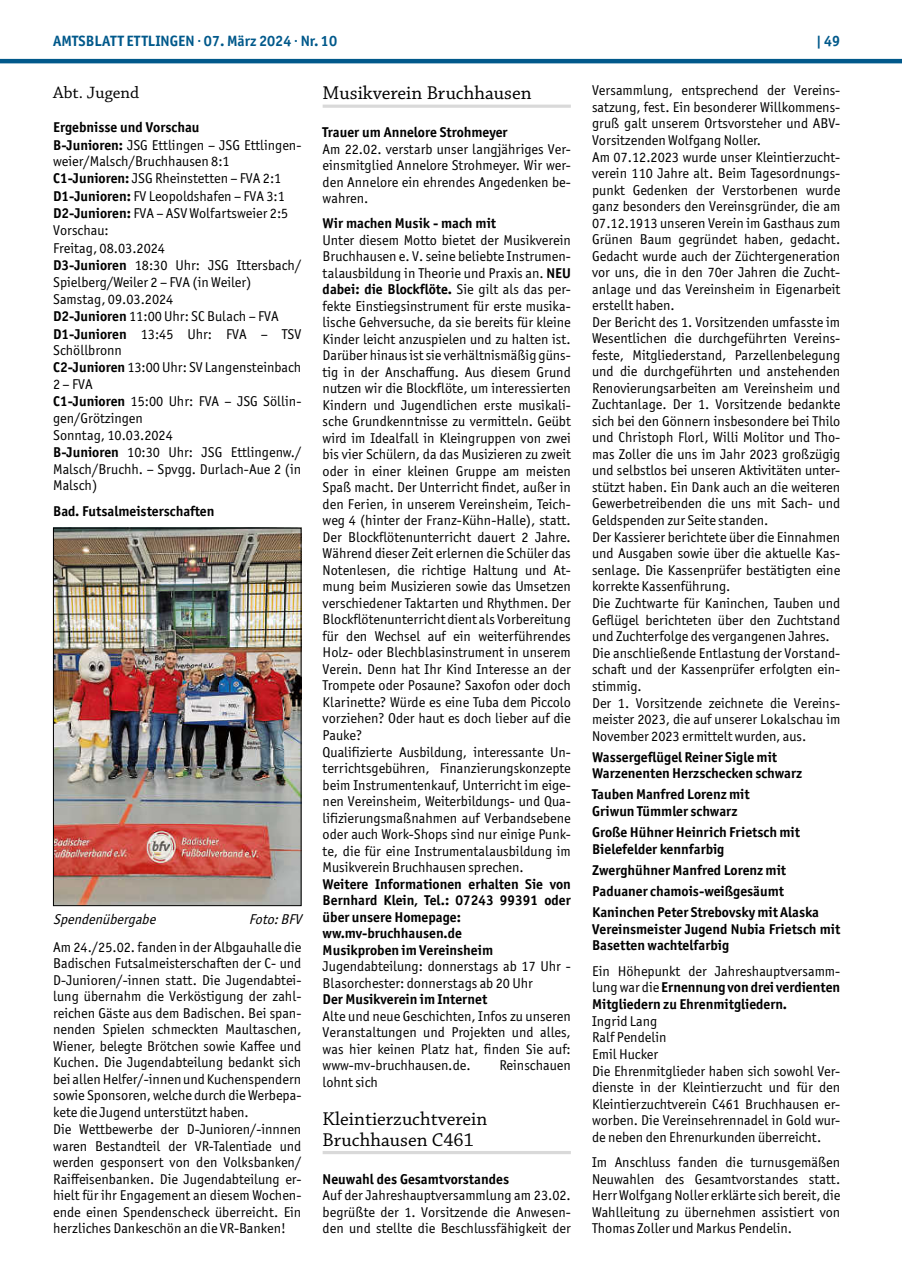
<style>
.page{position:relative;width:902px;height:1280px;background:#fff}
.page>*{position:absolute;margin:0;border:0;box-sizing:border-box;transform-origin:0 0}
.t1{font:19.5px/21px "Chaparral Pro";color:#000}
.t2{font:17.25px "Chaparral Pro";color:#000}
.t3{font:700 15px "Officina Sans ITC Pro";color:#01598b}
.t4{font:14.25px/16.5px "Officina Sans ITC Pro";color:#000}
.t5{font:700 14.25px/16.5px "Officina Sans ITC Pro";color:#000}
.t6{font:italic 14.25px "Officina Sans ITC Pro";color:#000}
.s1{font-weight:700}
.s2{font-weight:400}
</style>
<div class="page">
<hr style="left:0;top:59px;width:901px;height:4px;background:#01598b">
<img style="left:55px;top:530px;width:244px;height:374px">
<div style="left:53px;top:528px;width:248px;height:378px;border:1px solid #000"></div>
<hr style="left:322px;top:105px;width:248px;height:3px;background:#d9d9d9">
<hr style="left:322px;top:1151px;width:248px;height:3px;background:#d9d9d9">
<p class="t3" style="left:53px;top:31px;width:285px">AMTSBLATT ETTLINGEN · 07. März 2024 · Nr. 10</p>
<p class="t3" style="left:816px;top:31px;width:26px">| 49</p>
<p class="t2" style="left:53px;top:83px;width:87px">Abt. Jugend</p>
<p class="t4" style="left:53px;top:119px;width:250px;line-height:17.1px"><span class="s1">Ergebnisse und Vorschau<br>B-Junioren:</span> JSG Ettlingen – JSG Ettlingen&shy;weier/Malsch/Bruchhausen 8:1<br><span class="s1">C1-Junioren:</span> JSG Rheinstetten – FVA 2:1<br><span class="s1">D1-Junioren:</span> FV Leopoldshafen – FVA 3:1<br><span class="s1">D2-Junioren:</span> FVA – ASV Wolfartsweier 2:5<br>Vorschau:<br>Freitag, 08.03.2024<br><span class="s1">D3-Junioren</span> 18:30 Uhr: JSG Ittersbach/<br>Spielberg/Weiler 2 – FVA (in Weiler)<br>Samstag, 09.03.2024<br><span class="s1">D2-Junioren</span> 11:00 Uhr: SC Bulach – FVA<br><span class="s1">D1-Junioren</span> 13:45 Uhr: FVA – TSV<br>Schöllbronn<br><span class="s1">C2-Junioren</span> 13:00 Uhr: SV Langensteinbach<br>2 – FVA<br><span class="s1">C1-Junioren</span> 15:00 Uhr: FVA – JSG Söllin&shy;gen/Grötzingen<br>Sonntag, 10.03.2024<br><span class="s1">B-Junioren</span> 10:30 Uhr: JSG Ettlingenw./<br>Malsch/Bruchh. – Spvgg. Durlach-Aue 2 (in<br>Malsch)</p>
<p class="t5" style="left:53px;top:503px;width:163px">Bad. Futsalmeisterschaften</p>
<p class="t4" style="left:592px;top:82px;width:250px">Versammlung, entsprechend der Vereins&shy;satzung, fest. Ein besonderer Willkommens&shy;gruß galt unserem Ortsvorsteher und ABV-Vorsitzenden Wolfgang Noller.<br>Am 07.12.2023 wurde unser Kleintierzucht&shy;verein 110 Jahre alt. Beim Tagesordnungs&shy;punkt Gedenken der Verstorbenen wurde ganz besonders den Vereinsgründer, die am 07.12.1913 unseren Verein im Gasthaus zum Grünen Baum gegründet haben, gedacht.<br>Gedacht wurde auch der Züchtergeneration vor uns, die in den 70er Jahren die Zucht&shy;anlage und das Vereinsheim in Eigenarbeit erstellt haben.<br>Der Bericht des 1. Vorsitzenden umfasste im Wesentlichen die durchgeführten Vereins&shy;feste, Mitgliederstand, Parzellenbelegung und die durchgeführten und anstehenden Renovierungsarbeiten am Vereinsheim und Zuchtanlage. Der 1. Vorsitzende bedankte sich bei den Gönnern insbesondere bei Thilo und Christoph Florl, Willi Molitor und Tho&shy;mas Zoller die uns im Jahr 2023 großzügig und selbstlos bei unseren Aktivitäten unter&shy;stützt haben. Ein Dank auch an die weiteren Gewerbetreibenden die uns mit Sach- und Geldspenden zur Seite standen.<br>Der Kassierer berichtete über die Einnahmen und Ausgaben sowie über die aktuelle Kas&shy;senlage. Die Kassenprüfer bestätigten eine korrekte Kassenführung.<br>Die Zuchtwarte für Kaninchen, Tauben und Geflügel berichteten über den Zuchtstand und Zuchterfolge des vergangenen Jahres.<br>Die anschließende Entlastung der Vorstand&shy;schaft und der Kassenprüfer erfolgten ein&shy;stimmig.<br>Der 1. Vorsitzende zeichnete die Vereins&shy;meister 2023, die auf unserer Lokalschau im November 2023 ermittelt wurden, aus.</p>
<p class="t5" style="left:592px;top:748px;width:212px">Wassergeflügel Reiner Sigle mit<br>Warzenenten Herzschecken schwarz</p>
<p class="t5" style="left:592px;top:786px;width:159px">Tauben Manfred Lorenz mit<br>Griwun Tümmler schwarz</p>
<p class="t5" style="left:592px;top:824px;width:209px">Große Hühner Heinrich Frietsch mit<br>Bielefelder kennfarbig</p>
<p class="t5" style="left:592px;top:860px;width:228px;line-height:21px">Zwerghühner Manfred Lorenz mit<br>Paduaner chamois-weißgesäumt<br>Kaninchen Peter Strebovsky mit Alaska</p>
<p class="t5" style="left:592px;top:921px;width:250px">Vereinsmeister Jugend Nubia Frietsch mit<br>Basetten wachtelfarbig</p>
<p class="t5" style="left:592px;top:962px;width:250px;text-align:justify"><span class="s2">Ein Höhepunkt der Jahreshauptversamm&shy;lung war die</span> Ernennung von drei verdienten Mitgliedern zu Ehrenmitgliedern.</p>
<p class="t4" style="left:592px;top:1012px;width:250px">Ingrid Lang<br>Ralf Pendelin<br>Emil Hucker<br>Die Ehrenmitglieder haben sich sowohl Ver&shy;dienste in der Kleintierzucht und für den<br>Kleintierzuchtverein C461 Bruchhausen er&shy;worben. Die Vereinsehrennadel in Gold wur&shy;de neben den Ehrenurkunden überreicht.</p>
<p class="t4" style="left:592px;top:1154px;width:250px;text-align:justify">Im Anschluss fanden die turnusgemäßen Neuwahlen des Gesamtvorstandes statt.<br>Herr Wolfgang Noller erklärte sich bereit, die Wahlleitung zu übernehmen assistiert von Thomas Zoller und Markus Pendelin.</p>
<h1 class="t1" style="left:322px;top:84px;width:210px">Musikverein Bruchhausen</h1>
<p class="t5" style="left:322px;top:124px;width:186px">Trauer um Annelore Strohmeyer</p>
<p class="t4" style="left:322px;top:141px;width:250px;text-align:justify">Am 22.02. verstarb unser langjähriges Ver&shy;einsmitglied Annelore Strohmeyer. Wir wer&shy;den Annelore ein ehrendes Angedenken be&shy;wahren.</p>
<p class="t5" style="left:322px;top:215px;width:175px">Wir machen Musik - mach mit</p>
<p class="t4" style="left:322px;top:232px;width:250px">Unter diesem Motto bietet der Musikverein Bruchhausen e. V. seine beliebte Instrumen&shy;talausbildung in Theorie und Praxis an. <span class="s1">NEU dabei: die Blockflöte.</span> Sie gilt als das per&shy;fekte Einstiegsinstrument für erste musika&shy;lische Gehversuche, da sie bereits für kleine Kinder leicht anzuspielen und zu halten ist.<br>Darüber hinaus ist sie verhältnismäßig güns&shy;tig in der Anschaffung. Aus diesem Grund nutzen wir die Blockflöte, um interessierten Kindern und Jugendlichen erste musikali&shy;sche Grundkenntnisse zu vermitteln. Geübt wird im Idealfall in Kleingruppen von zwei bis vier Schülern, da das Musizieren zu zweit oder in einer kleinen Gruppe am meisten Spaß macht. Der Unterricht findet, außer in den Ferien, in unserem Vereinsheim, Teich&shy;weg 4 (hinter der Franz-Kühn-Halle), statt.<br>Der Blockflötenunterricht dauert 2 Jahre.<br>Während dieser Zeit erlernen die Schüler das Notenlesen, die richtige Haltung und At&shy;mung beim Musizieren sowie das Umsetzen verschiedener Taktarten und Rhythmen. Der Blockflötenunterricht dient als Vorbereitung für den Wechsel auf ein weiterführendes Holz- oder Blechblasinstrument in unserem Verein. Denn hat Ihr Kind Interesse an der Trompete oder Posaune? Saxofon oder doch Klarinette? Würde es eine Tuba dem Piccolo vorziehen? Oder haut es doch lieber auf die Pauke?<br>Qualifizierte Ausbildung, interessante Un&shy;terrichtsgebühren, Finanzierungskonzepte beim Instrumentenkauf, Unterricht im eige&shy;nen Vereinsheim, Weiterbildungs- und Qua&shy;lifizierungsmaßnahmen auf Verbandsebene oder auch Work-Shops sind nur einige Punk&shy;te, die für eine Instrumentalausbildung im Musikverein Bruchhausen sprechen.</p>
<p class="t5" style="left:322px;top:875px;width:250px">Weitere Informationen erhalten Sie von<br>Bernhard Klein, Tel.: 07243 99391 oder über unsere Homepage: ww.mv-bruchhausen.de<br>Musikproben im Vereinsheim</p>
<p class="t4" style="left:322px;top:958px;width:250px">Jugendabteilung: donnerstags ab 17 Uhr -<br>Blasorchester: donnerstags ab 20 Uhr</p>
<p class="t5" style="left:322px;top:991px;width:166px">Der Musikverein im Internet</p>
<p class="t4" style="left:322px;top:1008px;width:250px;text-align:justify">Alte und neue Geschichten, Infos zu unseren Veranstaltungen und Projekten und alles, was hier keinen Platz hat, finden Sie auf: www-mv-bruchhausen.de.</p>
<p class="t6" style="left:53px;top:911px;width:107px">Spendenübergabe</p>
<p class="t6" style="left:249px;top:911px;width:58px">Foto:BFV</p>
<p class="t4" style="left:53px;top:939px;width:250px">Am 24./25.02. fanden in der Albgauhalle die Badischen Futsalmeisterschaften der C- und D-Junioren/-innen statt. Die Jugendabtei&shy;lung übernahm die Verköstigung der zahl&shy;reichen Gäste aus dem Badischen. Bei span&shy;nenden Spielen schmeckten Maultaschen, Wiener, belegte Brötchen sowie Kaffee und Kuchen. Die Jugendabteilung bedankt sich bei allen Helfer/-innen und Kuchenspendern sowie Sponsoren, welche durch die Werbepa&shy;kete die Jugend unterstützt haben.<br>Die Wettbewerbe der D-Junioren/-innnen waren Bestandteil der VR-Talentiade und werden gesponsert von den Volksbanken/ Raiffeisenbanken. Die Jugendabteilung er&shy;hielt für ihr Engagement an diesem Wochen&shy;ende einen Spendenscheck überreicht. Ein herzliches Dankeschön an die VR-Banken!</p>
<p class="t4" style="left:499px;top:1057px;width:73px">Reinschauen</p>
<p class="t4" style="left:322px;top:1074px;width:57px">lohnt sich</p>
<h1 class="t1" style="left:322px;top:1109px;width:166px">Kleintierzuchtverein<br>Bruchhausen C461</h1>
<p class="t5" style="left:322px;top:1170px;width:188px">Neuwahl des Gesamtvorstandes</p>
<p class="t4" style="left:322px;top:1187px;width:250px;text-align:justify">Auf der Jahreshauptversammlung am 23.02. begrüßte der 1. Vorsitzende die Anwesen&shy;den und stellte die Beschlussfähigkeit der</p>
</div>
